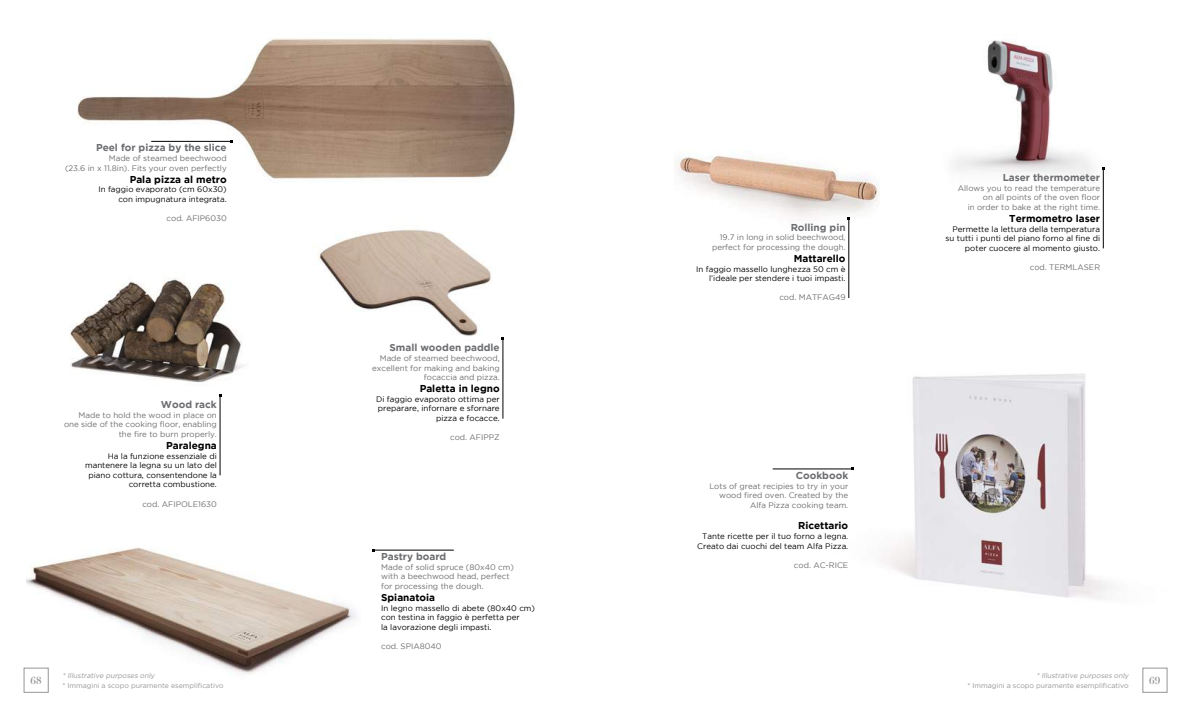
<style>
.page{position:relative;width:1191px;height:709px;background:#fff}
.page>*{position:absolute;margin:0;border:0;box-sizing:border-box;transform-origin:0 0}
.t1{font:700 10px "Gotham";color:#6d6e71}
.t2{font:700 10px "Gotham";color:#000}
.t3{font:700 10px "Didot";color:#939598}
.t4{font:8px/9.6px "Gotham";color:#6d6e71;text-align:right}
.t5{font:8px/9.6px "Gotham";color:#000;text-align:right}
.t6{font:7px "Gotham";color:#939598}
.t7{font:italic 7px "Gotham";color:#939598}
</style>
<div class="page">
<div style="left:24px;top:668px;width:24px;height:24px;border:1px solid #939598"></div>
<div style="left:1142px;top:668px;width:25px;height:24px;border:1px solid #939598"></div>
<img style="left:77px;top:38px;width:438px;height:142px">
<img style="left:318px;top:229px;width:186px;height:117px">
<img style="left:26px;top:547px;width:331px;height:146px">
<img style="left:70px;top:278px;width:174px;height:135px">
<hr style="left:374px;top:550px;width:80px;height:1px;background:#000">
<hr style="left:151px;top:141px;width:80px;height:1px;background:#000">
<hr style="left:502px;top:339px;width:1px;height:79px;background:#000">
<hr style="left:220px;top:395px;width:1px;height:80px;background:#000">
<img style="left:674px;top:151px;width:205px;height:125px">
<img style="left:821px;top:374px;width:292px;height:225px">
<img style="left:953px;top:40px;width:152px;height:183px">
<hr style="left:772px;top:468px;width:80px;height:1px;background:#000">
<hr style="left:1103px;top:168px;width:1px;height:80px;background:#000">
<hr style="left:848px;top:218px;width:1px;height:80px;background:#000">
<p class="t1" style="left:96px;top:142px;width:132px">Peel for pizza by the slice</p>
<p class="t4" style="left:65px;top:153px;width:163px">Made of steamed beechwood<br>(23.6 in x 11.8in). Fits your oven perfectly</p>
<p class="t2" style="left:130px;top:173px;width:99px">Pala pizza al metro</p>
<p class="t5" style="left:98px;top:184px;width:130px">In faggio evaporato (cm 60x30) con impugnatura integrata.</p>
<p class="t4" style="left:167px;top:213px;width:62px">cod. AFIP6030</p>
<p class="t1" style="left:161px;top:399px;width:57px">Wood rack</p>
<p class="t4" style="left:64px;top:410px;width:154px">Made to hold the wood in place on one side of the cooking floor, enabling the fire to burn properly.</p>
<p class="t2" style="left:166px;top:439px;width:52px">Paralegna</p>
<p class="t5" style="left:85px;top:451px;width:133px">Ha la funzione essenziale di mantenere la legna su un lato del piano cottura, consentendone la corretta combustione.</p>
<p class="t4" style="left:142px;top:499px;width:76px">cod. AFIPOLE1630</p>
<p class="t1" style="left:389px;top:342px;width:112px">Small wooden paddle</p>
<p class="t4" style="left:372px;top:353px;width:129px">Made of steamed beechwood, excellent for making and baking focaccia and pizza.</p>
<p class="t2" style="left:420px;top:383px;width:81px">Paletta in legno</p>
<p class="t5" style="left:376px;top:394px;width:125px">Di faggio evaporato ottima per preparare, infornare e sfornare pizza e focacce.</p>
<p class="t4" style="left:450px;top:432px;width:50px">cod. AFIPPZ</p>
<p class="t1" style="left:381px;top:551px;width:67px">Pastry board</p>
<p class="t4" style="left:381px;top:562px;width:134px;text-align:left">Made of solid spruce (80x40 cm) with a beechwood head, perfect for processing the dough.</p>
<p class="t2" style="left:381px;top:591px;width:55px">Spianatoia</p>
<p class="t5" style="left:381px;top:603px;width:155px;text-align:left">In legno massello di abete (80x40 cm) con testina in faggio è perfetta per<br>la lavorazione degli impasti.</p>
<p class="t4" style="left:381px;top:641px;width:62px">cod. SPIA8040</p>
<p class="t1" style="left:790px;top:221px;width:56px">Rolling pin</p>
<p class="t4" style="left:712px;top:232px;width:135px">19.7 in long in solid beechwood, perfect for processing the dough.</p>
<p class="t2" style="left:793px;top:253px;width:53px">Mattarello</p>
<p class="t5" style="left:696px;top:264px;width:151px">In faggio massello lunghezza 50 cm è l’ideale per stendere i tuoi impasti.</p>
<p class="t4" style="left:779px;top:292px;width:68px">cod. MATFAG49</p>
<p class="t1" style="left:795px;top:469px;width:54px">Cookbook</p>
<p class="t4" style="left:709px;top:481px;width:140px">Lots of great recipies to try in your wood fired oven. Created by the<br>Alfa Pizza cooking team.</p>
<p class="t2" style="left:798px;top:520px;width:52px">Ricettario</p>
<p class="t5" style="left:697px;top:531px;width:152px">Tante ricette per il tuo forno a legna.<br>Creato dai cuochi del team Alfa Pizza.</p>
<p class="t4" style="left:794px;top:560px;width:56px">cod. AC-RICE</p>
<p class="t1" style="left:1002px;top:172px;width:99px">Laser thermometer</p>
<p class="t4" style="left:957px;top:183px;width:144px">Allows you to read the temperature on all points of the oven floor<br>in order to bake at the right time.</p>
<p class="t2" style="left:1009px;top:213px;width:92px">Termometro laser</p>
<p class="t5" style="left:945px;top:224px;width:156px">Permette la lettura della temperatura su tutti i punti del piano forno al fine di poter cuocere al momento giusto.</p>
<p class="t4" style="left:1029px;top:262px;width:72px">cod. TERMLASER</p>
<p class="t7" style="left:62px;top:671px;width:95px">* Illustrative purposes only</p>
<p class="t6" style="left:62px;top:681px;width:163px">* Immagini a scopo puramente esemplificativo</p>
<p class="t7" style="left:1036px;top:671px;width:95px">* Illustrative purposes only</p>
<p class="t6" style="left:967px;top:681px;width:163px">* Immagini a scopo puramente esemplificativo</p>
<p class="t3" style="left:31px;top:674px;width:13px">68</p>
<p class="t3" style="left:1149px;top:674px;width:13px">69</p>
</div>
